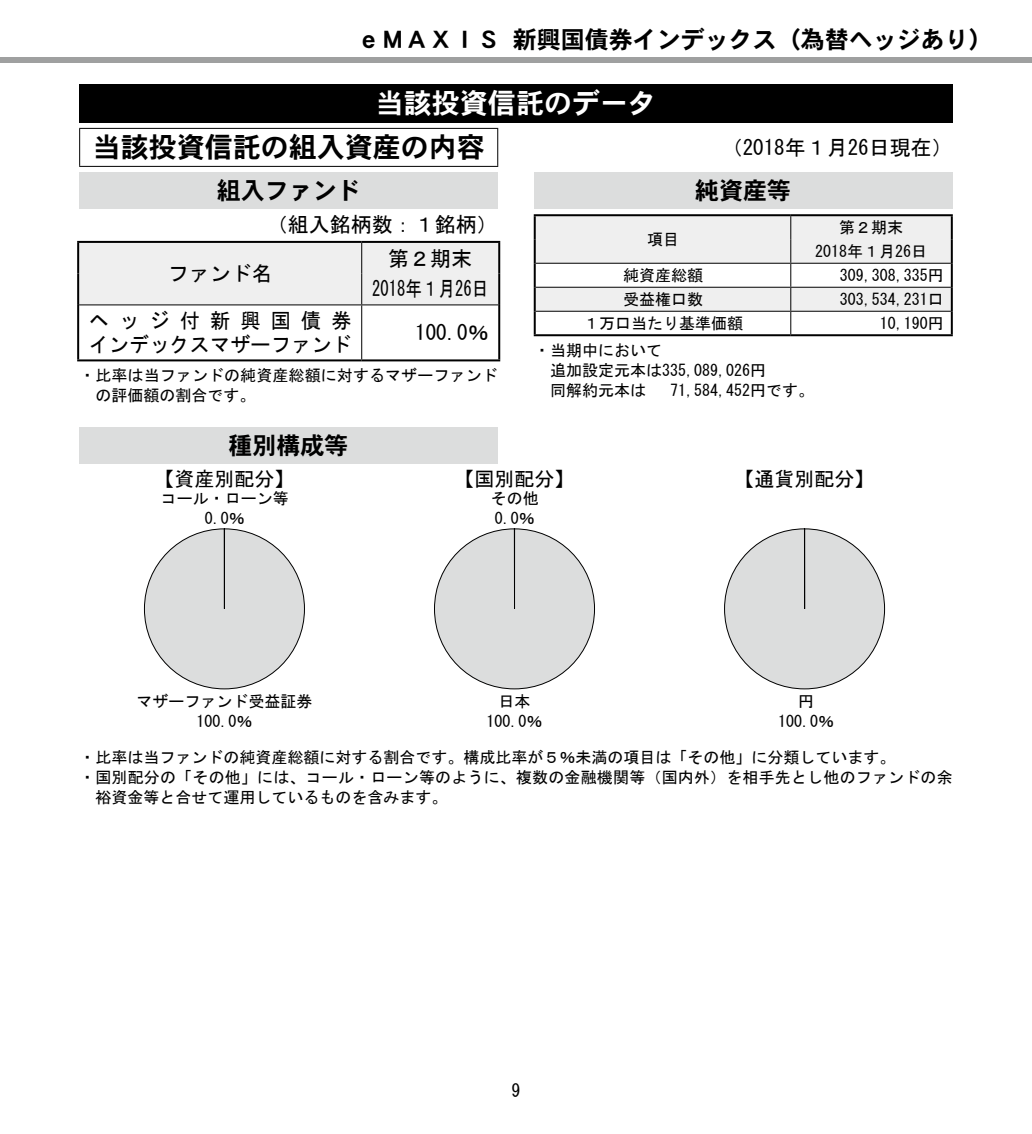
<style>
.page{position:relative;width:1032px;height:1134px;background:#fff}
.page>*{position:absolute;margin:0;border:0;box-sizing:border-box;transform-origin:0 0}
.t1{font:28px "DFHS Gothic W7 WIN RKSJ H";color:#000}
.t2{font:28px "DFHS Gothic W7 WIN RKSJ H";color:#fff}
.t3{font:24px "DFHS Gothic W7 WIN RKSJ H";color:#000}
.t4{font:21px/30.8px "MS Gothic";color:#000;text-align:center}
.t5{font:21px/24px "MS Gothic";color:#000;scale:.96 1}
.t6{font:20px "MS Gothic";color:#000}
.t7{font:18px "MS Gothic";color:#000}
.t8{font:16px/20px "MS Gothic";color:#000;text-align:center}
</style>
<div class="page">
<div style="left:0;top:57px;width:1032px;height:6px;background:#9fa0a0"></div>
<div style="left:80px;top:173px;width:418px;height:36px;background:#dcdddd"></div>
<div style="left:79px;top:243px;width:419px;height:61px;background:#efefef"></div>
<hr style="left:77px;top:241px;width:285px;height:2px;background:#000">
<hr style="left:77px;top:243px;width:2px;height:30px;background:#000">
<hr style="left:362px;top:241px;width:138px;height:2px;background:#000">
<hr style="left:498px;top:243px;width:2px;height:30px;background:#000">
<hr style="left:77px;top:273px;width:2px;height:32px;background:#000">
<hr style="left:498px;top:273px;width:2px;height:32px;background:#000">
<hr style="left:77px;top:305px;width:2px;height:54px;background:#000">
<hr style="left:498px;top:305px;width:2px;height:54px;background:#000">
<hr style="left:361px;top:243px;width:1px;height:30px;background:#000">
<hr style="left:361px;top:273px;width:1px;height:31px;background:#000">
<hr style="left:361px;top:305px;width:1px;height:54px;background:#000">
<hr style="left:79px;top:304px;width:283px;height:1px;background:#000">
<hr style="left:362px;top:304px;width:136px;height:1px;background:#000">
<hr style="left:77px;top:359px;width:285px;height:2px;background:#000">
<hr style="left:362px;top:359px;width:138px;height:2px;background:#000">
<div style="left:534px;top:173px;width:418px;height:36px;background:#dcdddd"></div>
<svg style="left:536px;top:216px;width:415px;height:118px"></svg>
<hr style="left:534px;top:214px;width:257px;height:2px;background:#000">
<hr style="left:534px;top:216px;width:2px;height:23px;background:#000">
<hr style="left:791px;top:214px;width:162px;height:2px;background:#000">
<hr style="left:951px;top:216px;width:2px;height:23px;background:#000">
<hr style="left:534px;top:239px;width:2px;height:24px;background:#000">
<hr style="left:951px;top:239px;width:2px;height:24px;background:#000">
<hr style="left:534px;top:263px;width:2px;height:24px;background:#000">
<hr style="left:951px;top:263px;width:2px;height:24px;background:#000">
<hr style="left:534px;top:287px;width:2px;height:24px;background:#000">
<hr style="left:951px;top:287px;width:2px;height:24px;background:#000">
<hr style="left:534px;top:311px;width:2px;height:23px;background:#000">
<hr style="left:951px;top:311px;width:2px;height:23px;background:#000">
<hr style="left:534px;top:334px;width:257px;height:2px;background:#000">
<hr style="left:791px;top:334px;width:162px;height:2px;background:#000">
<div style="left:79px;top:427px;width:418px;height:36px;background:#dcdddd"></div>
<div style="left:144px;top:529px;width:160px;height:160px;background:#dcdddd;border-radius:80px"></div>
<hr style="left:224px;top:529px;width:1px;height:80px;background:#000">
<div style="left:434px;top:529px;width:160px;height:160px;background:#dcdddd;border-radius:80px"></div>
<hr style="left:514px;top:529px;width:1px;height:80px;background:#000">
<div style="left:724px;top:529px;width:160px;height:160px;background:#dcdddd;border-radius:80px"></div>
<hr style="left:804px;top:529px;width:1px;height:80px;background:#000">
<div style="left:79px;top:84px;width:873px;height:38px;background:#000"></div>
<hr style="left:79px;top:128px;width:419px;height:1px;background:#000">
<hr style="left:79px;top:129px;width:1px;height:37px;background:#000">
<hr style="left:497px;top:129px;width:1px;height:37px;background:#000">
<hr style="left:79px;top:166px;width:419px;height:1px;background:#000">
<h2 class="t3" style="left:357px;top:27px;width:638px">ｅＭＡＸＩＳ 新興国債券インデックス（為替ヘッジあり）</h2>
<h1 class="t2" style="left:376px;top:89px;width:281px">当該投資信託のデータ</h1>
<h1 class="t1" style="left:93px;top:133px;width:394px">当該投資信託の組入資産の内容</h1>
<h3 class="t4" style="left:722px;top:132px;width:232px">（2018年１月26日現在）</h3>
<h2 class="t3" style="left:217px;top:179px;width:145px">組入ファンド</h2>
<h3 class="t4" style="left:267px;top:209px;width:232px">（組入銘柄数：１銘柄）</h3>
<h3 class="t4" style="left:168px;top:258px;width:106px">ファンド名</h3>
<h3 class="t4" style="left:372px;top:243px;width:118px">第２期末<br>2018年１月26日</h3>
<h3 class="t5" style="left:89px;top:308px;width:276px">ヘッジ付新興国債券インデックスマザーファンド</h3>
<h3 class="t4" style="left:415px;top:317px;width:75px">100.0％</h3>
<p class="t8" style="left:95px;top:365px;width:404px;text-align:left;text-indent:-16px">・比率は当ファンドの純資産総額に対するマザーファンドの評価額の割合です。</p>
<h2 class="t3" style="left:228px;top:433px;width:121px">種別構成等</h2>
<p class="t8" style="left:647px;top:229px;width:33px">項目</p>
<h2 class="t3" style="left:695px;top:179px;width:97px">純資産等</h2>
<p class="t8" style="left:815px;top:216px;width:113px;line-height:23.2px">第２期末<br>2018年１月26日</p>
<p class="t8" style="left:623px;top:265px;width:81px">純資産総額</p>
<p class="t8" style="left:840px;top:265px;width:105px">309,308,335円</p>
<p class="t8" style="left:623px;top:289px;width:81px">受益権口数</p>
<p class="t8" style="left:840px;top:289px;width:105px">303,534,231口</p>
<p class="t8" style="left:583px;top:313px;width:161px">１万口当たり基準価額</p>
<p class="t8" style="left:880px;top:313px;width:65px">10,190円</p>
<p class="t8" style="left:550px;top:340px;width:265px;text-align:left;text-indent:-16px">・当期中において<br>追加設定元本は335,089,026円<br>同解約元本は　 71,584,452円です。</p>
<p class="t6" style="left:154px;top:469px;width:141px">【資産別配分】</p>
<p class="t6" style="left:454px;top:469px;width:121px">【国別配分】</p>
<p class="t6" style="left:734px;top:469px;width:141px">【通貨別配分】</p>
<p class="t8" style="left:161px;top:488px;width:130px">コール・ローン等<br>0.0％</p>
<p class="t8" style="left:491px;top:488px;width:49px;text-align:left">その他<br>0.0％</p>
<p class="t8" style="left:136px;top:691px;width:177px">マザーファンド受益証券<br>100.0％</p>
<p class="t8" style="left:486px;top:691px;width:57px">日本<br>100.0％</p>
<p class="t8" style="left:778px;top:691px;width:57px">円<br>100.0％</p>
<p class="t8" style="left:79px;top:747px;width:817px">・比率は当ファンドの純資産総額に対する割合です。構成比率が５％未満の項目は「その他」に分類しています。</p>
<p class="t8" style="left:79px;top:767px;width:875px">・国別配分の「その他」には、コール・ローン等のように、複数の金融機関等（国内外）を相手先とし他のファンドの余</p>
<p class="t8" style="left:95px;top:787px;width:353px">裕資金等と合せて運用しているものを含みます。</p>
<p class="t7" style="left:511px;top:1081px;width:10px">9</p>
</div>
